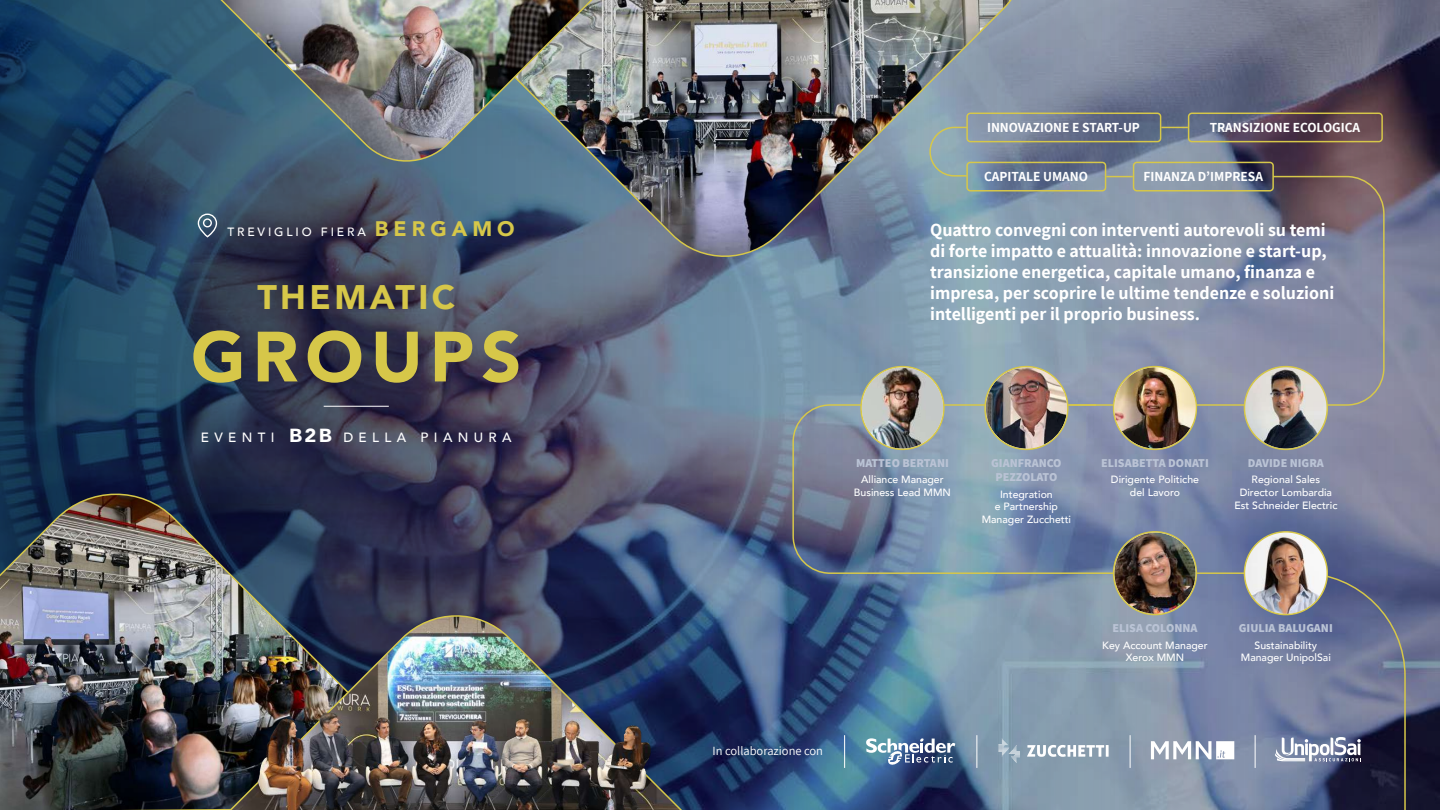
<style>
.page{position:relative;width:1440px;height:810px;background:#fff}
.page>*{position:absolute;margin:0;border:0;box-sizing:border-box;transform-origin:0 0}
.t1{font:900 70.28px "Avenir";letter-spacing:.1em;color:#d6c749}
.t2{font:900 34.05px "Avenir";letter-spacing:.1em;color:#d6c749}
.t3{font:700 18px/21px "Assistant";color:#fff}
.t4{font:700 13.5px "Assistant";color:#fff}
.t5{font:500 13.42px "Avenir";letter-spacing:.4em;color:#fff}
.t6{font:12.52px "Assistant";color:#fff}
.t7{font:800 12px/14.4px "Assistant";color:#bac3d5;text-align:center}
.t8{font:500 12px "Avenir";letter-spacing:.24em;color:#fff}
.t9{font:500 10.5px/12.6px "Avenir";color:#fff;text-align:center}
.s1{font-weight:900;font-size:21px;color:#d6c749}
.s2{font-weight:900;font-size:18.9px}
</style>
<div class="page">
<svg style="left:1174px;top:0;width:266px;height:810px;background:#70748d"></svg>
<img style="left:0;top:0;width:1174px;height:810px">
<hr style="left:324px;top:406px;width:65px;height:1px;background:#fff">
<svg style="left:1161px;top:127px;width:27px;height:1px"></svg>
<div style="left:966px;top:113px;width:195px;height:29px;border:2px solid #d6c749;border-radius:3px"></div>
<div style="left:1188px;top:113px;width:195px;height:29px;border:2px solid #d6c749;border-radius:3px"></div>
<svg style="left:1106px;top:176px;width:27px;height:1px"></svg>
<div style="left:1133px;top:162px;width:141px;height:30px;border:2px solid #d6c749;border-radius:3px"></div>
<div style="left:966px;top:162px;width:140px;height:30px;border:2px solid #d6c749;border-radius:3px"></div>
<img style="left:429px;top:0;width:597px;height:266px">
<img style="left:175px;top:0;width:467px;height:169px">
<svg style="left:1027px;top:745px;width:82px;height:12px"></svg>
<svg style="left:998px;top:738px;width:22px;height:25px"></svg>
<hr style="left:986px;top:572px;width:277px;height:2px;background:#d6c749">
<hr style="left:844px;top:735px;width:1px;height:33px;background:#fff">
<hr style="left:977px;top:735px;width:1px;height:33px;background:#fff">
<hr style="left:1130px;top:735px;width:1px;height:33px;background:#fff">
<svg style="left:866px;top:738px;width:89px;height:28px"></svg>
<img style="left:1114px;top:533px;width:82px;height:81px;border-radius:41px">
<div style="left:1113px;top:531px;width:84px;height:84px;border:2px solid #d6c749;border-radius:50%"></div>
<img style="left:1245px;top:533px;width:82px;height:81px;border-radius:41px">
<div style="left:1244px;top:531px;width:84px;height:84px;border:2px solid #d6c749;border-radius:50%"></div>
<svg style="left:1151px;top:741px;width:83px;height:18px"></svg>
<svg style="left:1248px;top:572px;width:158px;height:238px;background:#69708c"></svg>
<img style="left:0;top:484px;width:443px;height:326px">
<img style="left:153px;top:606px;width:599px;height:204px">
<svg style="left:1271px;top:175px;width:114px;height:231px;background:#7d7c90"></svg>
<svg style="left:792px;top:404px;width:306px;height:171px;background:#798ba2"></svg>
<hr style="left:1069px;top:404px;width:225px;height:2px;background:#d6c749">
<img style="left:862px;top:367px;width:81px;height:82px;border-radius:41px">
<div style="left:860px;top:366px;width:85px;height:84px;border:2px solid #d6c749;border-radius:50%"></div>
<img style="left:986px;top:367px;width:81px;height:82px;border-radius:41px">
<div style="left:984px;top:366px;width:85px;height:84px;border:2px solid #d6c749;border-radius:50%"></div>
<img style="left:1114px;top:367px;width:82px;height:82px;border-radius:41px">
<div style="left:1113px;top:366px;width:84px;height:84px;border:2px solid #d6c749;border-radius:50%"></div>
<img style="left:1245px;top:368px;width:82px;height:81px">
<div style="left:1244px;top:366px;width:84px;height:84px;border:2px solid #d6c749;border-radius:50%"></div>
<img style="left:209px;top:606px;width:488px;height:204px">
<svg style="left:197px;top:213px;width:21px;height:25px"></svg>
<p class="t8" style="left:227px;top:222px;width:289px">TREVIGLIO FIERA <span class="s1">BERGAMO</span></p>
<h2 class="t2" style="left:257px;top:268px;width:199px">THEMATIC</h2>
<h1 class="t1" style="left:191px;top:297px;width:332px">GROUPS</h1>
<p class="t5" style="left:201px;top:426px;width:312px">EVENTI <span class="s2">B2B</span> DELLA PIANURA</p>
<p class="t4" style="left:987px;top:118px;width:154px">INNOVAZIONE E START-UP</p>
<p class="t4" style="left:1210px;top:118px;width:152px">TRANSIZIONE ECOLOGICA</p>
<p class="t4" style="left:984px;top:167px;width:106px">CAPITALE UMANO</p>
<p class="t4" style="left:1144px;top:167px;width:121px">FINANZA D’IMPRESA</p>
<p class="t3" style="left:930px;top:218px;width:406px">Quattro convegni con interventi autorevoli su temi di forte impatto e attualità: innovazione e start-up, transizione energetica, capitale umano, finanza e impresa, per scoprire le ultime tendenze e soluzioni intelligenti per il proprio business.</p>
<p class="t7" style="left:856px;top:455px;width:94px">MATTEO BERTANI</p>
<p class="t9" style="left:854px;top:473px;width:99px">Alliance Manager<br>Business Lead MMN</p>
<p class="t7" style="left:991px;top:455px;width:72px">GIANFRANCO<br>PEZZOLATO</p>
<p class="t9" style="left:982px;top:487px;width:91px">Integration<br>e Partnership<br>Manager Zucchetti</p>
<p class="t7" style="left:1101px;top:455px;width:109px">ELISABETTA DONATI</p>
<p class="t9" style="left:1111px;top:473px;width:90px">Dirigente Politiche del Lavoro</p>
<p class="t7" style="left:1248px;top:455px;width:77px">DAVIDE NIGRA</p>
<p class="t9" style="left:1234px;top:473px;width:105px">Regional Sales<br>Director Lombardia<br>Est Schneider Electric</p>
<p class="t6" style="left:712px;top:743px;width:112px">In collaborazione con</p>
<p class="t7" style="left:1112px;top:621px;width:87px">ELISA COLONNA</p>
<p class="t9" style="left:1102px;top:638px;width:107px">Key Account Manager<br>Xerox MMN</p>
<p class="t7" style="left:1239px;top:621px;width:95px">GIULIA BALUGANI</p>
<p class="t9" style="left:1241px;top:638px;width:92px">Sustainability<br>Manager UnipolSai</p>
</div>
